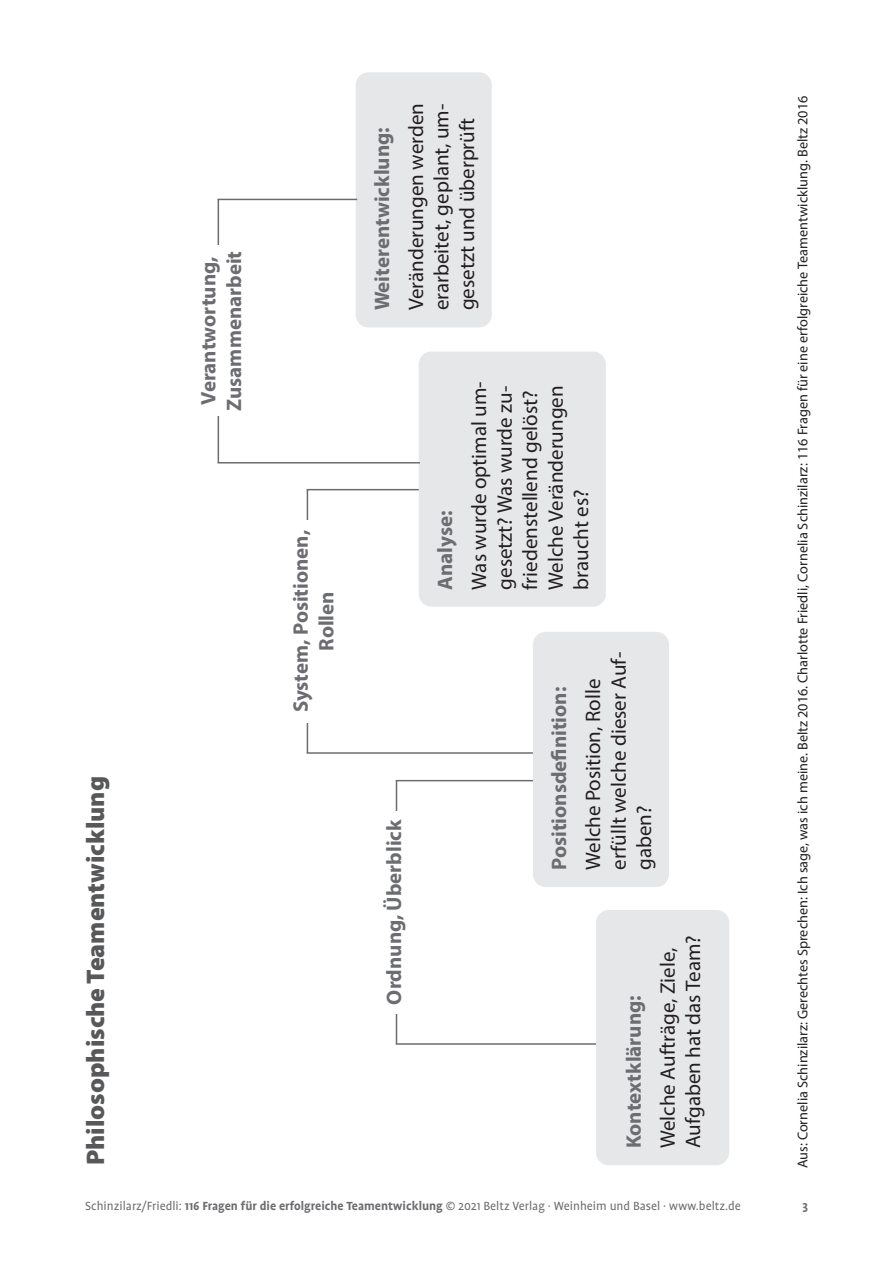
<style>
.page{position:relative;width:893px;height:1263px;background:#fff}
.page>*{position:absolute;margin:0;border:0;box-sizing:border-box;transform-origin:0 0}
.t1{font:900 25.5px "Myriad Pro";color:#57585a}
.t2{font:21px/25.5px "Myriad Pro";color:#231f20}
.t3{font:700 21px/25.5px "Myriad Pro";color:#6c6d70;text-align:center}
.t4{font:14.25px "Myriad Pro";color:#231f20}
.t5{font:13.5px "Profile OT Q angepasst";color:#6c6d70}
.t6{font:13.5px "Profile OT Bold Q angepasst";color:#6c6d70}
.s1{font-family:"Profile OT Bold Q angepasst"}
</style>
<div class="page">
<hr style="left:307px;top:489px;width:1px;height:264px;background:#6c6d70">
<div style="left:292px;top:520px;width:47px;height:202px;background:#fff"></div>
<hr style="left:307px;top:752px;width:228px;height:2px;background:#6c6d70">
<hr style="left:307px;top:489px;width:139px;height:1px;background:#6c6d70">
<hr style="left:396px;top:780px;width:1px;height:264px;background:#6c6d70">
<div style="left:385px;top:811px;width:25px;height:202px;background:#fff"></div>
<hr style="left:396px;top:1043px;width:202px;height:2px;background:#6c6d70">
<hr style="left:396px;top:780px;width:139px;height:1px;background:#6c6d70">
<div style="left:596px;top:910px;width:133px;height:255px;background:#e6e7e9;border-radius:13px"></div>
<div style="left:533px;top:632px;width:136px;height:255px;background:#e6e7e9;border-radius:13px"></div>
<div style="left:419px;top:351px;width:187px;height:256px;background:#e6e7e9;border-radius:13px"></div>
<div style="left:356px;top:72px;width:136px;height:255px;background:#e6e7e9;border-radius:13px"></div>
<hr style="left:218px;top:199px;width:1px;height:264px;background:#6c6d70">
<div style="left:200px;top:246px;width:55px;height:170px;background:#fff"></div>
<hr style="left:218px;top:462px;width:202px;height:1px;background:#6c6d70">
<hr style="left:218px;top:199px;width:139px;height:1px;background:#6c6d70">
<p class="t1" style="left:79px;top:1165px;width:391px;rotate:-90deg">Philosophische Teamentwicklung</p>
<p class="t3" style="left:195px;top:411px;width:162px;text-align:left;rotate:-90deg">Verantwortung,<br>Zusammenarbeit</p>
<p class="t3" style="left:287px;top:712px;width:184px;rotate:-90deg">System, Positionen,<br>Rollen</p>
<p class="t3" style="left:369px;top:310px;width:185px;rotate:-90deg">Weiterentwicklung:</p>
<p class="t2" style="left:403px;top:310px;width:209px;text-align:justify;rotate:-90deg">Veränderungen werden erarbeitet, geplant, um&shy;gesetzt und überprüft</p>
<p class="t3" style="left:432px;top:590px;width:81px;rotate:-90deg">Analyse:</p>
<p class="t2" style="left:466px;top:590px;width:210px;rotate:-90deg">Was wurde optimal um&shy;gesetzt? Was wurde zu&shy;friedenstellend gelöst?<br>Welche Veränderungen braucht es?</p>
<p class="t3" style="left:381px;top:1004px;width:187px;rotate:-90deg">Ordnung, Überblick</p>
<p class="t3" style="left:546px;top:870px;width:185px;rotate:-90deg">Positionsdefinition:</p>
<p class="t2" style="left:580px;top:870px;width:219px;rotate:-90deg">Welche Position, Rolle erfüllt welche dieser Auf&shy;gaben?</p>
<p class="t3" style="left:620px;top:1148px;width:154px;rotate:-90deg">Kontextklärung:</p>
<p class="t2" style="left:655px;top:1148px;width:215px;rotate:-90deg">Welche Aufträge, Ziele,<br>Aufgaben hat das Team?</p>
<p class="t4" style="left:794px;top:1168px;width:1074px;rotate:-90deg">Aus: Cornelia Schinzilarz: Gerechtes Sprechen: Ich sage, was ich meine. Beltz 2016. Charlotte Friedli, Cornelia Schinzilarz: 116 Fragen für eine erfolgreiche Teamentwicklung. Beltz 2016</p>
<p class="t5" style="left:85px;top:1198px;width:657px">Schinzilarz/Friedli: <span class="s1">116 Fragen für die erfolgreiche Teamentwicklung</span> © 2021 Beltz Verlag · Weinheim und Basel · www.beltz.de</p>
<p class="t6" style="left:802px;top:1198px;width:7px">3</p>
</div>
